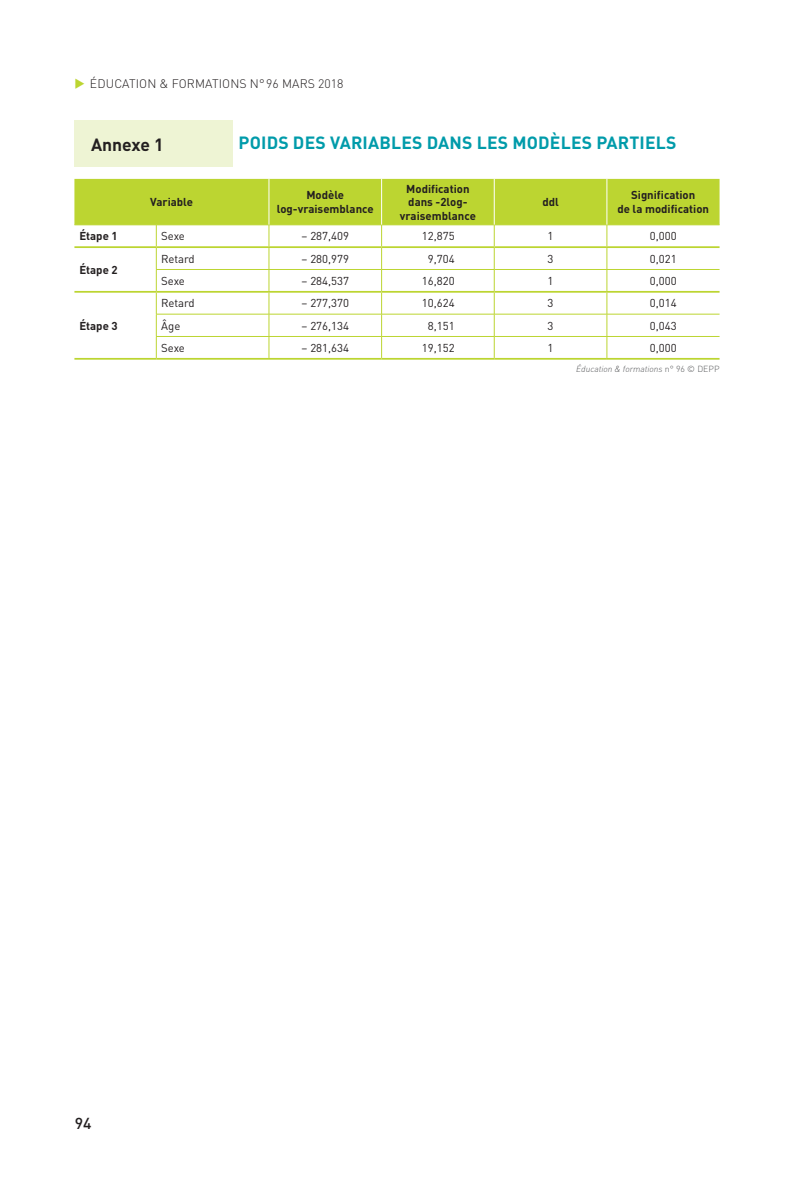
<style>
.page{position:relative;width:794px;height:1191px;background:#fff}
.page>*{position:absolute;margin:0;border:0;box-sizing:border-box;transform-origin:0 0}
._08_AnnexeTitre1{font:700 17.5px "DINOT";letter-spacing:.01em;color:#009baa}
.Annexes{font:700 17.5px "DINOT";color:#231f20}
.t1{font:500 15.75px "DINOT";color:#231f20}
.Titre_courant__gauch{font:300 12.25px "DINOT";letter-spacing:.01em;color:#231f20}
.t2{font:11.38px "DINOT";color:#231f20}
.t3{font:700 11.38px/13.7px "DINOT";color:#231f20;text-align:center}
.Titre{font:italic 300 8.75px "DINOT";color:#57585a}
.s1{color:#bcd531}
.s2{font-style:normal}
</style>
<div class="page">
<div style="left:74px;top:120px;width:159px;height:47px;background:#eef4d4"></div>
<svg style="left:74px;top:179px;width:645px;height:179px"></svg>
<hr style="left:74px;top:358px;width:82px;height:2px;background:#bcd531">
<hr style="left:156px;top:358px;width:113px;height:2px;background:#bcd531">
<hr style="left:269px;top:358px;width:112px;height:2px;background:#bcd531">
<hr style="left:381px;top:358px;width:113px;height:2px;background:#bcd531">
<hr style="left:494px;top:358px;width:113px;height:2px;background:#bcd531">
<hr style="left:607px;top:358px;width:112px;height:2px;background:#bcd531">
<hr style="left:269px;top:179px;width:1px;height:46px;background:#fff">
<hr style="left:381px;top:179px;width:1px;height:46px;background:#fff">
<hr style="left:494px;top:179px;width:1px;height:46px;background:#fff">
<hr style="left:606px;top:179px;width:1px;height:46px;background:#fff">
<hr style="left:74px;top:246px;width:82px;height:2px;background:#bcd531">
<hr style="left:156px;top:246px;width:113px;height:2px;background:#bcd531">
<hr style="left:269px;top:246px;width:112px;height:2px;background:#bcd531">
<hr style="left:381px;top:246px;width:113px;height:2px;background:#bcd531">
<hr style="left:494px;top:246px;width:113px;height:2px;background:#bcd531">
<hr style="left:607px;top:246px;width:112px;height:2px;background:#bcd531">
<hr style="left:74px;top:291px;width:82px;height:2px;background:#bcd531">
<hr style="left:156px;top:291px;width:113px;height:2px;background:#bcd531">
<hr style="left:269px;top:291px;width:112px;height:2px;background:#bcd531">
<hr style="left:381px;top:291px;width:113px;height:2px;background:#bcd531">
<hr style="left:494px;top:291px;width:113px;height:2px;background:#bcd531">
<hr style="left:607px;top:291px;width:112px;height:2px;background:#bcd531">
<p class="Titre_courant__gauch" style="left:74px;top:76px;width:270px"><span class="s1">◆</span> ÉDUCATION &amp; FORMATIONS N°96 MARS 2018</p>
<p class="Annexes" style="left:91px;top:133px;width:74px">Annexe 1</p>
<p class="_08_AnnexeTitre1" style="left:238px;top:131px;width:439px">POIDS DES VARIABLES DANS LES MODÈLES PARTIELS</p>
<p class="t3" style="left:150px;top:195px;width:44px">Variable</p>
<p class="t3" style="left:277px;top:188px;width:98px">Modèle log-vraisemblance</p>
<p class="t3" style="left:400px;top:181px;width:77px">Modification dans -2log&shy;vraisemblance</p>
<p class="t3" style="left:542px;top:195px;width:18px">ddl</p>
<p class="t3" style="left:617px;top:188px;width:93px">Signification<br>de la modification</p>
<p class="t3" style="left:79px;top:229px;width:40px">Étape 1</p>
<p class="t2" style="left:161px;top:229px;width:25px">Sexe</p>
<p class="t2" style="left:301px;top:229px;width:49px">– 287,409</p>
<p class="t2" style="left:422px;top:229px;width:34px">12,875</p>
<p class="t2" style="left:547px;top:229px;width:7px">1</p>
<p class="t2" style="left:650px;top:229px;width:28px">0,000</p>
<p class="t3" style="left:79px;top:262px;width:40px">Étape 2</p>
<p class="t2" style="left:161px;top:251px;width:35px">Retard</p>
<p class="t2" style="left:301px;top:251px;width:49px">– 280,979</p>
<p class="t2" style="left:428px;top:251px;width:28px">9,704</p>
<p class="t2" style="left:547px;top:251px;width:7px">3</p>
<p class="t2" style="left:650px;top:251px;width:28px">0,021</p>
<p class="t2" style="left:161px;top:274px;width:25px">Sexe</p>
<p class="t2" style="left:301px;top:274px;width:49px">– 284,537</p>
<p class="t2" style="left:422px;top:274px;width:34px">16,820</p>
<p class="t2" style="left:547px;top:274px;width:7px">1</p>
<p class="t2" style="left:650px;top:274px;width:28px">0,000</p>
<p class="t3" style="left:79px;top:318px;width:40px">Étape 3</p>
<p class="t2" style="left:161px;top:296px;width:35px">Retard</p>
<p class="t2" style="left:301px;top:296px;width:49px">– 277,370</p>
<p class="t2" style="left:422px;top:296px;width:34px">10,624</p>
<p class="t2" style="left:547px;top:296px;width:7px">3</p>
<p class="t2" style="left:650px;top:296px;width:28px">0,014</p>
<p class="t2" style="left:161px;top:318px;width:21px">Âge</p>
<p class="t2" style="left:301px;top:318px;width:49px">– 276,134</p>
<p class="t2" style="left:428px;top:318px;width:28px">8,151</p>
<p class="t2" style="left:547px;top:318px;width:7px">3</p>
<p class="t2" style="left:650px;top:318px;width:28px">0,043</p>
<p class="t2" style="left:161px;top:341px;width:25px">Sexe</p>
<p class="t2" style="left:301px;top:341px;width:49px">– 281,634</p>
<p class="t2" style="left:422px;top:341px;width:34px">19,152</p>
<p class="t2" style="left:547px;top:341px;width:7px">1</p>
<p class="t2" style="left:650px;top:341px;width:28px">0,000</p>
<p class="Titre" style="left:576px;top:364px;width:145px">Éducation &amp; formations <span class="s2">n° 96 © DEPP</span></p>
<p class="t1" style="left:75px;top:1112px;width:18px">94</p>
</div>
